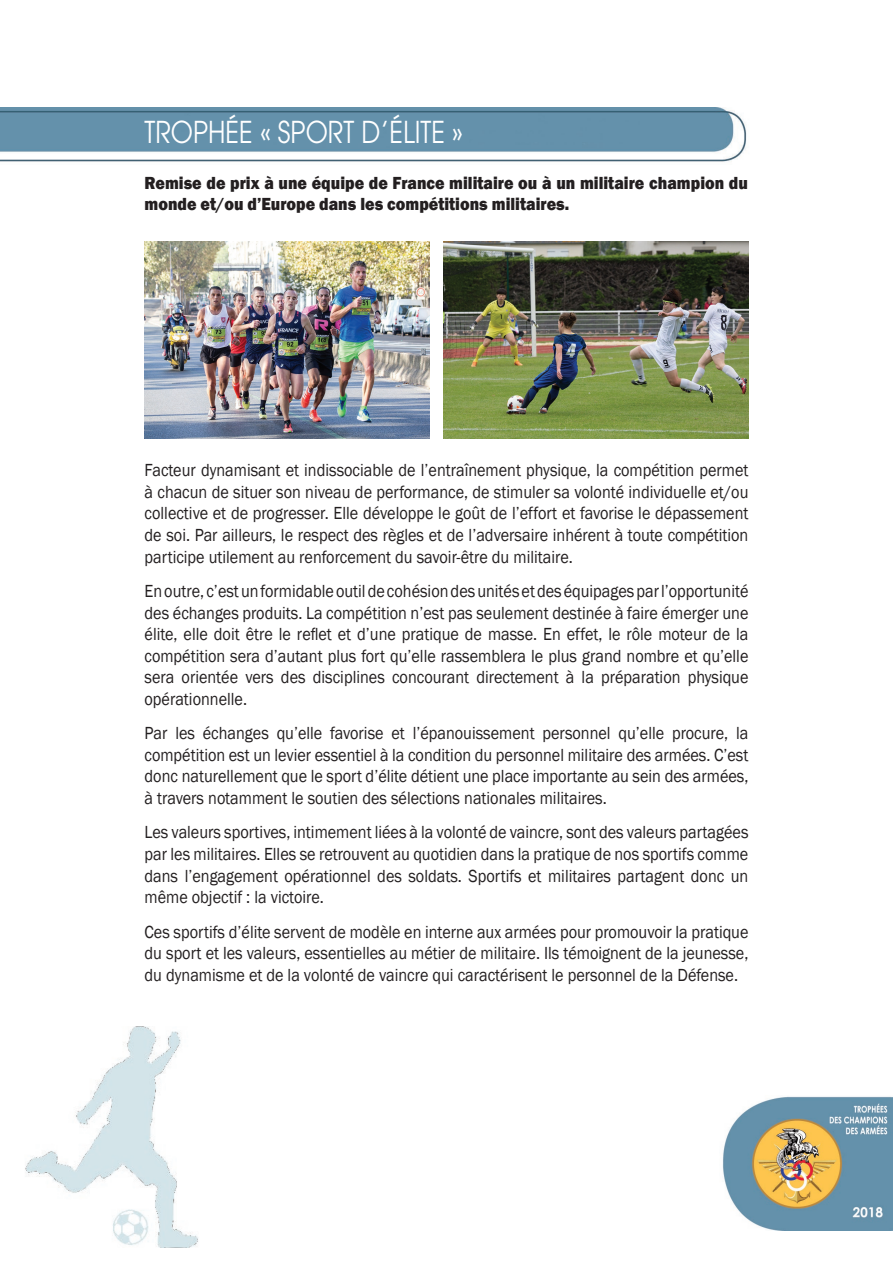
<style>
.page{position:relative;width:893px;height:1263px;background:#fff}
.page>*{position:absolute;margin:0;border:0;box-sizing:border-box;transform-origin:0 0}
.t1{font:30px "Avant Garde";color:#fff;scale:.85 1}
.t2{font:18px/21.6px "Franklin Gothic";color:#231f20;text-align:justify;scale:.9 1}
.t3{font:800 18px/21.6px "Franklin Gothic";color:#231f20;scale:.9 1}
</style>
<div class="page">
<img style="left:722px;top:1096px;width:171px;height:134px">
<img style="left:0;top:107px;width:747px;height:55px">
<img style="left:25px;top:1026px;width:173px;height:221px">
<img style="left:444px;top:241px;width:304px;height:197px">
<img style="left:145px;top:241px;width:284px;height:197px">
<h1 class="t1" style="left:145px;top:115px;width:376px">TROPHÉE « SPORT D’ÉLITE »</h1>
<p class="t3" style="left:145px;top:172px;width:672px">Remise de prix à une équipe de France militaire ou à un militaire champion du monde et/ou d’Europe dans les compétitions militaires.</p>
<p class="t2" style="left:145px;top:460px;width:672px">Facteur dynamisant et indissociable de l’entraînement physique, la compétition permet à chacun de situer son niveau de performance, de stimuler sa volonté individuelle et/ou collective et de progresser. Elle développe le goût de l’effort et favorise le dépassement de soi. Par ailleurs, le respect des règles et de l’adversaire inhérent à toute compétition participe utilement au renforcement du savoir-être du militaire.</p>
<p class="t2" style="left:145px;top:580px;width:673px">En outre, c’est un formidable outil de cohésion des unités et des équipages par l’opportunité des échanges produits. La compétition n’est pas seulement destinée à faire émerger une élite, elle doit être le reflet et d’une pratique de masse. En effet, le rôle moteur de la compétition sera d’autant plus fort qu’elle rassemblera le plus grand nombre et qu’elle sera orientée vers des disciplines concourant directement à la préparation physique opérationnelle.</p>
<p class="t2" style="left:145px;top:723px;width:672px">Par les échanges qu’elle favorise et l’épanouissement personnel qu’elle procure, la compétition est un levier essentiel à la condition du personnel militaire des armées. C’est donc naturellement que le sport d’élite détient une place importante au sein des armées, à travers notamment le soutien des sélections nationales militaires.</p>
<p class="t2" style="left:145px;top:822px;width:672px">Les valeurs sportives, intimement liées à la volonté de vaincre, sont des valeurs partagées par les militaires. Elles se retrouvent au quotidien dans la pratique de nos sportifs comme dans l’engagement opérationnel des soldats. Sportifs et militaires partagent donc un même objectif : la victoire.</p>
<p class="t2" style="left:145px;top:921px;width:673px">Ces sportifs d’élite servent de modèle en interne aux armées pour promouvoir la pratique du sport et les valeurs, essentielles au métier de militaire. Ils témoignent de la jeunesse, du dynamisme et de la volonté de vaincre qui caractérisent le personnel de la Défense.</p>
</div>
